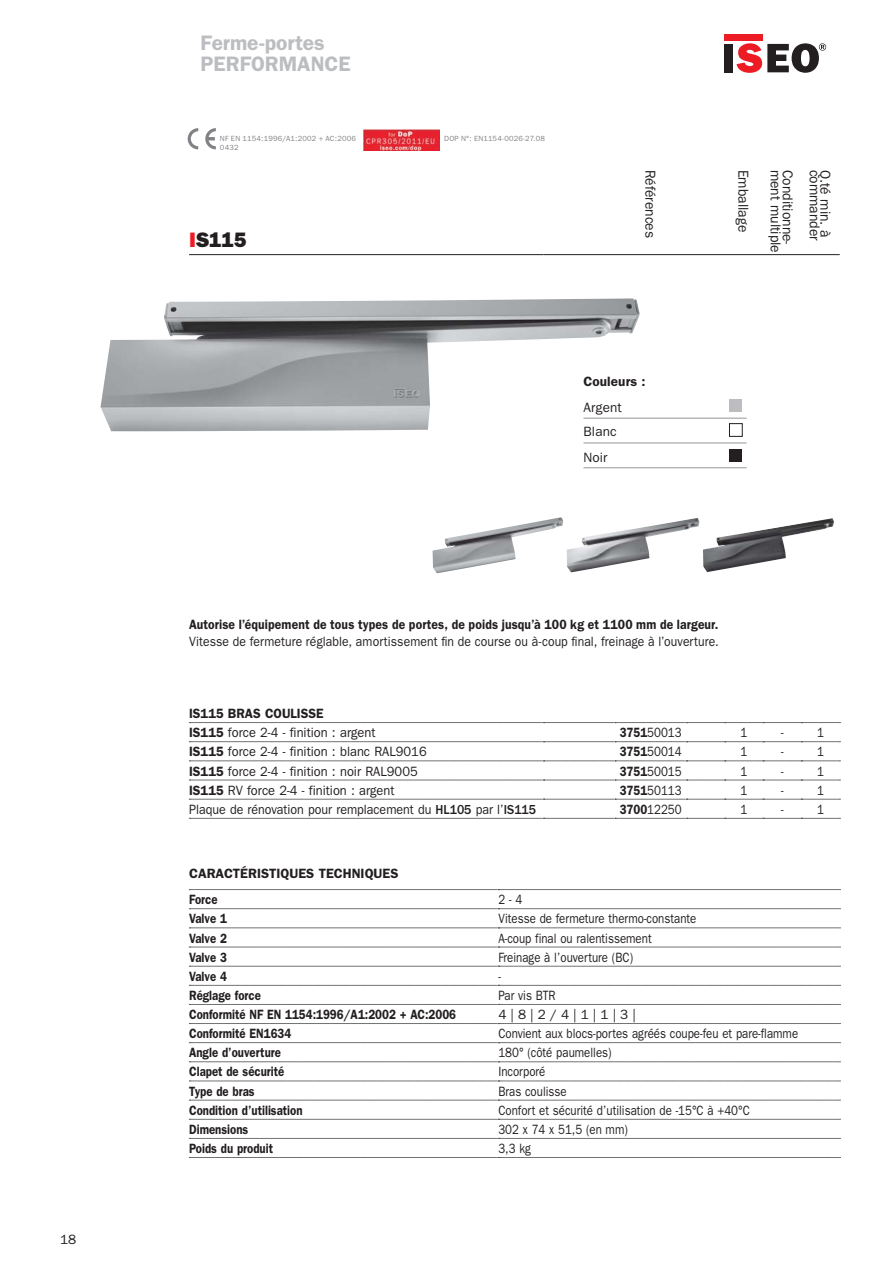
<style>
.page{position:relative;width:895px;height:1266px;background:#fff}
.page>*{position:absolute;margin:0;border:0;box-sizing:border-box;transform-origin:0 0}
.t1{font:600 21px/21px "Franklin Gothic";color:#bbbdc0}
.t2{font:800 21px "Franklin Gothic";letter-spacing:-.01em;color:#231f20}
.t3{font:14.4px "Franklin Gothic";color:#231f20;scale:.96 1}
.t4{font:13.5px "Franklin Gothic";color:#231f20;scale:.85 1}
.t5{font:600 13.5px "Franklin Gothic";color:#231f20;scale:.85 1}
.t6{font:13.5px/19.2px "Franklin Gothic";color:#231f20;scale:.95 1}
.t7{font:13.5px "Franklin Gothic";color:#231f20;scale:.9 1}
.t8{font:600 13.5px "Franklin Gothic";color:#231f20;scale:.9 1}
.t9{font:13.5px "Franklin Gothic";color:#231f20;scale:.92 1}
.t10{font:600 13.5px/25.8px "Franklin Gothic";color:#231f20}
.t11{font:13.5px/24.9px "Franklin Gothic";color:#231f20}
.t12{font:7.5px "Franklin Gothic";letter-spacing:.02em;color:#808285}
.s1{color:#ed1c24}
.s2{font-weight:600}
.s3{font-weight:500}
</style>
<div class="page">
<div style="left:723px;top:44px;width:9px;height:28px;background:#231f20"></div>
<svg style="left:736px;top:43px;width:25px;height:30px"></svg>
<div style="left:723px;top:35px;width:38px;height:6px;background:#ed1c24"></div>
<svg style="left:767px;top:43px;width:58px;height:30px"></svg>
<div style="left:729px;top:399px;width:13px;height:13px;background:#bbbdc0"></div>
<div style="left:729px;top:423px;width:13px;height:14px;border:1px solid #231f20"></div>
<div style="left:729px;top:449px;width:13px;height:13px;background:#231f20"></div>
<hr style="left:583px;top:418px;width:163px;height:1px;background:#939598">
<hr style="left:583px;top:443px;width:163px;height:1px;background:#939598">
<hr style="left:583px;top:467px;width:163px;height:1px;background:#939598">
<img style="left:432px;top:517px;width:131px;height:56px">
<img style="left:100px;top:298px;width:539px;height:133px">
<img style="left:566px;top:518px;width:133px;height:54px">
<img style="left:703px;top:518px;width:130px;height:54px">
<svg style="left:187px;top:128px;width:11px;height:21px"></svg>
<svg style="left:205px;top:128px;width:11px;height:21px"></svg>
<img style="left:363px;top:129px;width:76px;height:21px">
<hr style="left:189px;top:254px;width:354px;height:1px;background:#231f20">
<hr style="left:543px;top:254px;width:296px;height:1px;background:#231f20">
<svg style="left:189px;top:722px;width:651px;height:1px"></svg>
<svg style="left:189px;top:741px;width:651px;height:1px"></svg>
<svg style="left:189px;top:761px;width:651px;height:1px"></svg>
<svg style="left:189px;top:780px;width:651px;height:1px"></svg>
<svg style="left:189px;top:799px;width:651px;height:1px"></svg>
<svg style="left:189px;top:818px;width:651px;height:1px"></svg>
<svg style="left:189px;top:889px;width:651px;height:1px"></svg>
<svg style="left:189px;top:908px;width:651px;height:1px"></svg>
<svg style="left:189px;top:928px;width:651px;height:1px"></svg>
<svg style="left:189px;top:947px;width:651px;height:1px"></svg>
<svg style="left:189px;top:966px;width:651px;height:1px"></svg>
<svg style="left:189px;top:985px;width:651px;height:1px"></svg>
<svg style="left:189px;top:1004px;width:651px;height:1px"></svg>
<svg style="left:189px;top:1023px;width:651px;height:1px"></svg>
<svg style="left:189px;top:1042px;width:651px;height:1px"></svg>
<svg style="left:189px;top:1061px;width:651px;height:1px"></svg>
<svg style="left:189px;top:1081px;width:651px;height:1px"></svg>
<svg style="left:189px;top:1100px;width:651px;height:1px"></svg>
<svg style="left:189px;top:1119px;width:651px;height:1px"></svg>
<svg style="left:189px;top:1138px;width:651px;height:1px"></svg>
<svg style="left:189px;top:1157px;width:651px;height:1px"></svg>
<p class="t11" style="left:60px;top:1228px;width:18px">18</p>
<h1 class="t1" style="left:200px;top:35px;width:151px">Ferme-portes<br>PERFORMANCE</h1>
<p class="t12" style="left:220px;top:136px;width:137px">NF EN 1154:1996/A1:2002 + AC:2006</p>
<p class="t12" style="left:444px;top:136px;width:102px">DOP N°: EN1154-0026-27.08</p>
<p class="t12" style="left:220px;top:145px;width:20px">0432</p>
<h1 class="t2" style="left:189px;top:228px;width:59px"><span class="s1">I</span>S115</h1>
<p class="t3" style="left:655px;top:170px;width:73px;rotate:90deg">Références</p>
<p class="t3" style="left:748px;top:170px;width:67px;rotate:90deg">Emballage</p>
<p class="t3" style="left:780px;top:170px;width:88px;rotate:90deg">ment multiple</p>
<p class="t3" style="left:792px;top:170px;width:80px;rotate:90deg">Conditionne-</p>
<p class="t3" style="left:819px;top:170px;width:76px;rotate:90deg">commander</p>
<p class="t3" style="left:830px;top:170px;width:72px;rotate:90deg">Q.té min. à</p>
<p class="t10" style="left:583px;top:370px;width:63px">Couleurs :</p>
<p class="t11" style="left:583px;top:396px;width:40px">Argent<br>Blanc<br>Noir</p>
<p class="t8" style="left:189px;top:620px;width:589px">Autorise l’équipement de tous types de portes, de poids jusqu’à 100 kg et 1100 mm de largeur.</p>
<p class="t7" style="left:189px;top:636px;width:590px">Vitesse de fermeture réglable, amortissement fin de course ou à-coup final, freinage à l’ouverture.</p>
<p class="t6" style="left:189px;top:705px;width:198px"><span class="s2">IS115 BRAS COULISSE<br>IS115</span> force 2-4 - finition : argent</p>
<p class="t4" style="left:619px;top:728px;width:74px"><span class="s2">3751</span>50013</p>
<p class="t4" style="left:740px;top:728px;width:10px">1</p>
<p class="t4" style="left:780px;top:728px;width:4px">-</p>
<p class="t4" style="left:816px;top:728px;width:10px">1</p>
<p class="t6" style="left:189px;top:744px;width:251px"><span class="s2">IS115</span> force 2-4 - finition : blanc RAL9016</p>
<p class="t4" style="left:619px;top:747px;width:74px"><span class="s2">3751</span>50014</p>
<p class="t4" style="left:740px;top:747px;width:10px">1</p>
<p class="t4" style="left:780px;top:747px;width:4px">-</p>
<p class="t4" style="left:816px;top:747px;width:10px">1</p>
<p class="t6" style="left:189px;top:763px;width:242px"><span class="s2">IS115</span> force 2-4 - finition : noir RAL9005</p>
<p class="t4" style="left:619px;top:766px;width:74px"><span class="s2">3751</span>50015</p>
<p class="t4" style="left:740px;top:766px;width:10px">1</p>
<p class="t4" style="left:780px;top:766px;width:4px">-</p>
<p class="t4" style="left:816px;top:766px;width:10px">1</p>
<p class="t6" style="left:189px;top:782px;width:218px"><span class="s2">IS115</span> RV force 2-4 - finition : argent</p>
<p class="t4" style="left:619px;top:785px;width:74px"><span class="s2">3751</span>50113</p>
<p class="t4" style="left:740px;top:785px;width:10px">1</p>
<p class="t4" style="left:780px;top:785px;width:4px">-</p>
<p class="t4" style="left:816px;top:785px;width:10px">1</p>
<p class="t9" style="left:189px;top:804px;width:378px">Plaque de rénovation pour remplacement du <span class="s3">HL105</span> par l’<span class="s3">IS115</span></p>
<p class="t4" style="left:619px;top:804px;width:74px"><span class="s2">3700</span>12250</p>
<p class="t4" style="left:740px;top:804px;width:10px">1</p>
<p class="t4" style="left:780px;top:804px;width:4px">-</p>
<p class="t4" style="left:816px;top:804px;width:10px">1</p>
<p class="t10" style="left:189px;top:862px;width:211px">CARACTÉRISTIQUES TECHNIQUES<br>Force</p>
<p class="t4" style="left:498px;top:895px;width:30px">2 - 4</p>
<p class="t5" style="left:189px;top:914px;width:46px">Valve 1</p>
<p class="t4" style="left:498px;top:914px;width:234px">Vitesse de fermeture thermo-constante</p>
<p class="t5" style="left:189px;top:933px;width:46px">Valve 2</p>
<p class="t4" style="left:498px;top:933px;width:182px">A-coup final ou ralentissement</p>
<p class="t5" style="left:189px;top:952px;width:46px">Valve 3</p>
<p class="t4" style="left:498px;top:952px;width:160px">Freinage à l’ouverture (BC)</p>
<p class="t5" style="left:189px;top:971px;width:46px">Valve 4</p>
<p class="t4" style="left:498px;top:971px;width:4px">-</p>
<p class="t5" style="left:189px;top:990px;width:86px">Réglage force</p>
<p class="t4" style="left:498px;top:990px;width:69px">Par vis BTR</p>
<p class="t5" style="left:189px;top:1009px;width:315px">Conformité NF EN 1154:1996/A1:2002 + AC:2006</p>
<p class="t11" style="left:498px;top:1003px;width:139px">4 | 8 | 2 / 4 | 1 | 1 | 3 |</p>
<p class="t5" style="left:189px;top:1029px;width:122px">Conformité EN1634</p>
<p class="t4" style="left:498px;top:1029px;width:354px">Convient aux blocs-portes agréés coupe-feu et pare-flamme</p>
<p class="t5" style="left:189px;top:1048px;width:109px">Angle d’ouverture</p>
<p class="t4" style="left:498px;top:1048px;width:135px">180° (côté paumelles)</p>
<p class="t5" style="left:189px;top:1067px;width:114px">Clapet de sécurité</p>
<p class="t4" style="left:498px;top:1067px;width:57px">Incorporé</p>
<p class="t5" style="left:189px;top:1086px;width:79px">Type de bras</p>
<p class="t4" style="left:498px;top:1086px;width:82px">Bras coulisse</p>
<p class="t5" style="left:189px;top:1105px;width:135px">Condition d’utilisation</p>
<p class="t4" style="left:498px;top:1105px;width:297px">Confort et sécurité d’utilisation de -15°C à +40°C</p>
<p class="t5" style="left:189px;top:1124px;width:71px">Dimensions</p>
<p class="t4" style="left:498px;top:1124px;width:154px">302 x 74 x 51,5 (en mm)</p>
<p class="t5" style="left:189px;top:1143px;width:100px">Poids du produit</p>
<p class="t4" style="left:498px;top:1143px;width:40px">3,3 kg</p>
</div>
